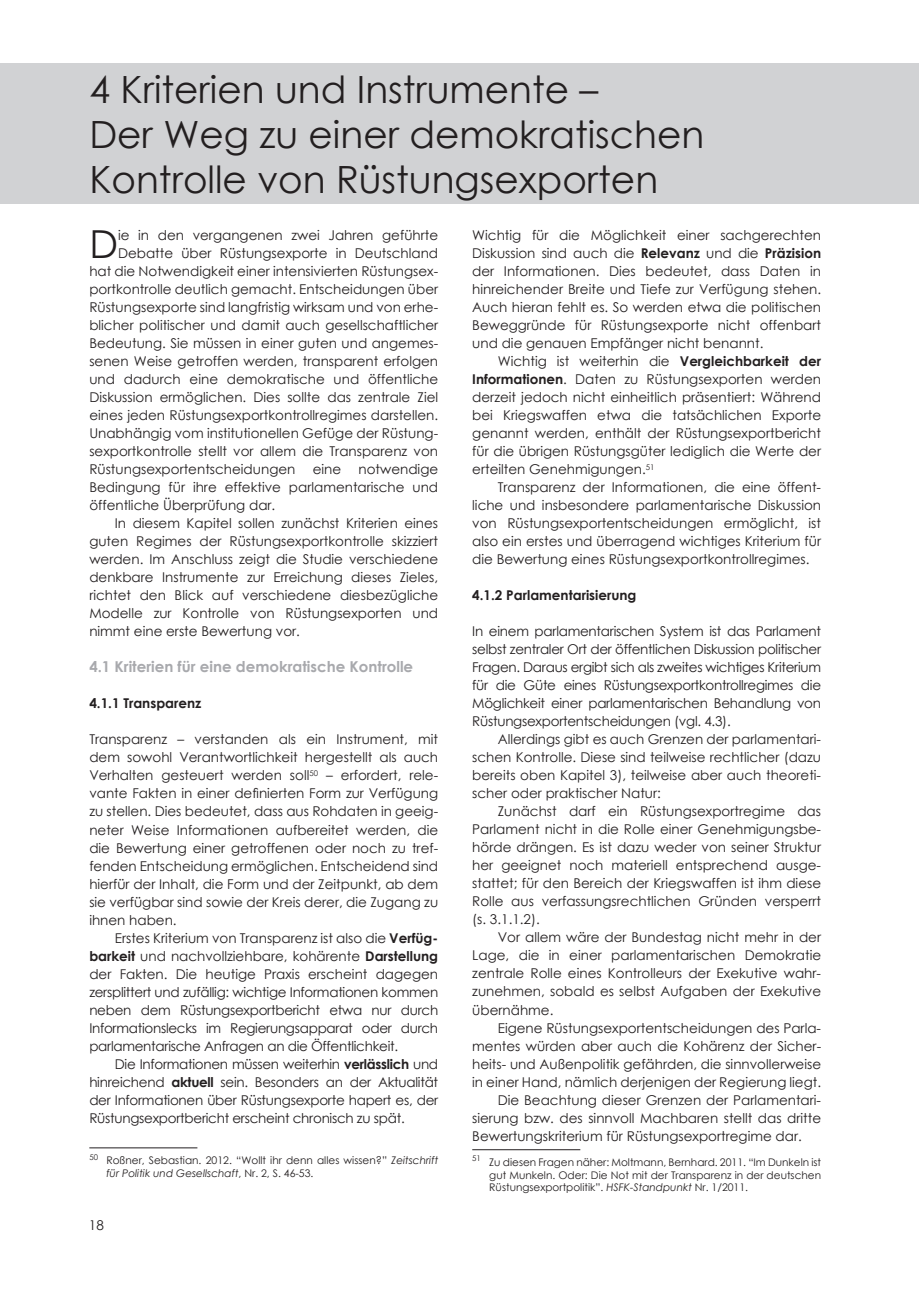
<style>
.page{position:relative;width:919px;height:1289px;background:#fff}
.page>*{position:absolute;margin:0;border:0;box-sizing:border-box;transform-origin:0 0}
.t1{font:38.55px "Century Gothic";color:#231f20}
.t2{font:37.5px/45px "Century Gothic";color:#231f20}
.t3{font:700 15px "Century Gothic";color:#a8a9ad}
.t4{font:13.5px/18px "Century Gothic";color:#231f20;text-align:justify}
.t5{font:700 13.5px "Century Gothic";color:#231f20}
.t6{font:10.5px/12.6px "Century Gothic";color:#231f20}
.s1{font-weight:700}
.s2{font-style:italic}
</style>
<div class="page">
<div style="left:0;top:63px;width:918px;height:140px;background:#d1d2d4"></div>
<hr style="left:89px;top:1147px;width:108px;height:1px;background:#231f20">
<hr style="left:472px;top:1149px;width:108px;height:1px;background:#231f20">
<h2 class="t2" style="left:89px;top:66px;width:616px">4 Kriterien und Instrumente –<br>Der Weg zu einer demokratischen<br>Kontrolle von Rüstungsexporten</h2>
<h1 class="t1" style="left:89px;top:217px;width:30px">D</h1>
<p class="t4" style="left:118px;top:226px;width:321px">ie in den vergangenen zwei Jahren geführte</p>
<p class="t4" style="left:118px;top:244px;width:321px">Debatte über Rüstungsexporte in Deutschland</p>
<p class="t4" style="left:89px;top:262px;width:350px">hat die Notwendigkeit einer intensivierten Rüstungsex-</p>
<p class="t4" style="left:89px;top:280px;width:350px">portkontrolle deutlich gemacht. Entscheidungen über</p>
<p class="t4" style="left:89px;top:298px;width:350px">Rüstungsexporte sind langfristig wirksam und von erhe-</p>
<p class="t4" style="left:89px;top:316px;width:350px">blicher politischer und damit auch gesellschaftlicher</p>
<p class="t4" style="left:89px;top:334px;width:350px">Bedeutung. Sie müssen in einer guten und angemes-</p>
<p class="t4" style="left:89px;top:352px;width:350px">senen Weise getroffen werden, transparent erfolgen</p>
<p class="t4" style="left:89px;top:370px;width:350px">und dadurch eine demokratische und öffentliche</p>
<p class="t4" style="left:89px;top:388px;width:350px">Diskussion ermöglichen. Dies sollte das zentrale Ziel</p>
<p class="t4" style="left:89px;top:406px;width:350px">eines jeden Rüstungsexportkontrollregimes darstellen.</p>
<p class="t4" style="left:89px;top:424px;width:350px">Unabhängig vom institutionellen Gefüge der Rüstung-</p>
<p class="t4" style="left:89px;top:442px;width:350px">sexportkontrolle stellt vor allem die Transparenz von</p>
<p class="t4" style="left:89px;top:460px;width:207px">Rüstungsexportentscheidungen</p>
<p class="t4" style="left:313px;top:460px;width:30px">eine</p>
<p class="t4" style="left:89px;top:460px;width:350px;text-indent:269px">notwendige Bedingung für ihre effektive parlamentarische und öffentliche Überprüfung dar.</p>
<p class="t4" style="left:89px;top:514px;width:350px;text-indent:26px">In diesem Kapitel sollen zunächst Kriterien eines guten Regimes der Rüstungsexportkontrolle skizziert werden. Im Anschluss zeigt die Studie verschiedene denkbare Instrumente zur Erreichung dieses Zieles, richtet den Blick auf verschiedene diesbezügliche Modelle zur Kontrolle von Rüstungsexporten und nimmt eine erste Bewertung vor.</p>
<p class="t3" style="left:89px;top:655px;width:325px">4.1 Kriterien für eine demokratische Kontrolle</p>
<p class="t5" style="left:89px;top:693px;width:114px">4.1.1 Transparenz</p>
<p class="t4" style="left:89px;top:730px;width:350px">Transparenz – verstanden als ein Instrument, mit dem sowohl Verantwortlichkeit hergestellt als auch Verhalten gesteuert werden soll<sup>50</sup> – erfordert, rele&shy;vante Fakten in einer definierten Form zur Verfügung zu stellen. Dies bedeutet, dass aus Rohdaten in geeig&shy;neter Weise Informationen aufbereitet werden, die die Bewertung einer getroffenen oder noch zu tref&shy;fenden Entscheidung ermöglichen. Entscheidend sind hierfür der Inhalt, die Form und der Zeitpunkt, ab dem sie verfügbar sind sowie der Kreis derer, die Zugang zu ihnen haben.</p>
<p class="t4" style="left:89px;top:928px;width:350px;text-indent:26px">Erstes Kriterium von Transparenz ist also die <span class="s1">Verfüg&shy;barkeit</span> und nachvollziehbare, kohärente <span class="s1">Darstellung </span>der Fakten. Die heutige Praxis erscheint dagegen zersplittert und zufällig: wichtige Informationen kommen neben dem Rüstungsexportbericht etwa nur durch Informationslecks im Regierungsapparat oder durch parlamentarische Anfragen an die Öffentlichkeit.</p>
<p class="t4" style="left:89px;top:1054px;width:350px;text-indent:26px">Die Informationen müssen weiterhin <span class="s1">verlässlich</span> und hinreichend <span class="s1">aktuell</span> sein. Besonders an der Aktualität der Informationen über Rüstungsexporte hapert es, der Rüstungsexportbericht erscheint chronisch zu spät.</p>
<p class="t6" style="left:106px;top:1153px;width:333px;text-indent:-17px"><sup>50</sup> Roßner, Sebastian. 2012. “Wollt ihr denn alles wissen?” <span class="s2">Zeitschrift für Politik und Gesellschaft</span>, Nr. 2, S. 46-53.</p>
<p class="t4" style="left:89px;top:1216px;width:16px">18</p>
<p class="t4" style="left:472px;top:226px;width:350px">Wichtig für die Möglichkeit einer sachgerechten Diskussion sind auch die <span class="s1">Relevanz</span> und die <span class="s1">Präzision </span>der Informationen. Dies bedeutet, dass Daten in hinreichender Breite und Tiefe zur Verfügung stehen.<br>Auch hieran fehlt es. So werden etwa die politischen Beweggründe für Rüstungsexporte nicht offenbart und die genauen Empfänger nicht benannt.</p>
<p class="t4" style="left:472px;top:352px;width:350px;text-indent:26px">Wichtig ist weiterhin die <span class="s1">Vergleichbarkeit der Informationen</span>. Daten zu Rüstungsexporten werden derzeit jedoch nicht einheitlich präsentiert: Während bei Kriegswaffen etwa die tatsächlichen Exporte genannt werden, enthält der Rüstungsexportbericht für die übrigen Rüstungsgüter lediglich die Werte der erteilten Genehmigungen.<sup>51</sup></p>
<p class="t4" style="left:472px;top:478px;width:350px;text-indent:26px">Transparenz der Informationen, die eine öffent&shy;liche und insbesondere parlamentarische Diskussion von Rüstungsexportentscheidungen ermöglicht, ist also ein erstes und überragend wichtiges Kriterium für die Bewertung eines Rüstungsexportkontrollregimes.</p>
<p class="t5" style="left:472px;top:585px;width:166px">4.1.2 Parlamentarisierung</p>
<p class="t4" style="left:472px;top:622px;width:350px">In einem parlamentarischen System ist das Parlament selbst zentraler Ort der öffentlichen Diskussion politischer Fragen. Daraus ergibt sich als zweites wichtiges Kriterium für die Güte eines Rüstungsexportkontrollregimes die Möglichkeit einer parlamentarischen Behandlung von Rüstungsexportentscheidungen (vgl. 4.3).</p>
<p class="t4" style="left:472px;top:730px;width:350px;text-indent:26px">Allerdings gibt es auch Grenzen der parlamentari&shy;schen Kontrolle. Diese sind teilweise rechtlicher (dazu bereits oben Kapitel 3), teilweise aber auch theoreti&shy;scher oder praktischer Natur:</p>
<p class="t4" style="left:472px;top:802px;width:350px;text-indent:26px">Zunächst darf ein Rüstungsexportregime das Parlament nicht in die Rolle einer Genehmigungsbe&shy;hörde drängen. Es ist dazu weder von seiner Struktur her geeignet noch materiell entsprechend ausge&shy;stattet; für den Bereich der Kriegswaffen ist ihm diese Rolle aus verfassungsrechtlichen Gründen versperrt (s. 3.1.1.2).</p>
<p class="t4" style="left:472px;top:928px;width:350px;text-indent:26px">Vor allem wäre der Bundestag nicht mehr in der Lage, die in einer parlamentarischen Demokratie zentrale Rolle eines Kontrolleurs der Exekutive wahr&shy;zunehmen, sobald es selbst Aufgaben der Exekutive übernähme.</p>
<p class="t4" style="left:497px;top:1018px;width:325px">Eigene Rüstungsexportentscheidungen des Parla-</p>
<p class="t4" style="left:472px;top:1036px;width:350px">mentes würden aber auch die Kohärenz der Sicher-</p>
<p class="t4" style="left:472px;top:1054px;width:350px">heits- und Außenpolitik gefährden, die sinnvollerweise</p>
<p class="t4" style="left:472px;top:1072px;width:350px">in einer Hand, nämlich derjenigen der Regierung liegt.</p>
<p class="t4" style="left:497px;top:1090px;width:325px">Die Beachtung dieser Grenzen der Parlamentari-</p>
<p class="t4" style="left:472px;top:1108px;width:350px">sierung bzw. des sinnvoll Machbaren stellt das dritte</p>
<p class="t4" style="left:472px;top:1126px;width:331px">Bewertungskriterium für Rüstungsexportregime dar.</p>
<p class="t6" style="left:489px;top:1155px;width:333px;text-align:justify;text-indent:-17px"><sup>51</sup> Zu diesen Fragen näher: Moltmann, Bernhard. 2011. “Im Dunkeln ist gut Munkeln. Oder: Die Not mit der Transparenz in der deutschen Rüstungsexportpolitik”. <span class="s2">HSFK-Standpunkt</span> Nr. 1/2011.</p>
</div>
